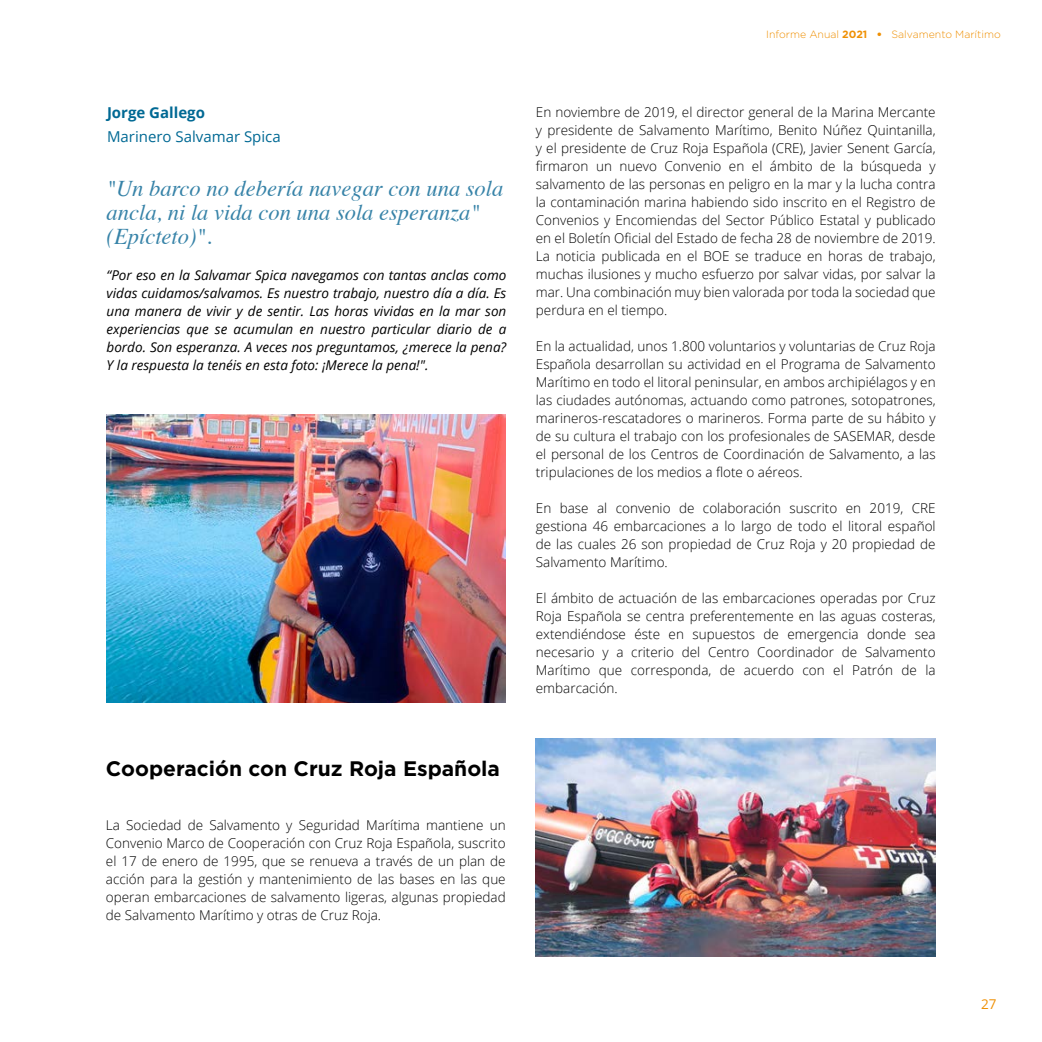
<style>
.page{position:relative;width:1042px;height:1042px;background:#fff}
.page>*{position:absolute;margin:0;border:0;box-sizing:border-box;transform-origin:0 0}
.t1{font:italic 22.5px/24px "Times";color:#3783a8}
.t2{font:700 21px "Gotham Pro";color:#000}
.t3{font:15px "Open Sans";color:#006994}
.t4{font:700 15px "Open Sans";color:#006994}
.t5{font:300 13.5px/18px "Open Sans";color:#000}
.t6{font:italic 13.5px/18px "Open Sans";color:#000;text-align:justify}
.t7{font:13.5px "Open Sans";color:#ef9004}
.t8{font:300 10.5px "Gotham";color:#ef9004}
.s1{font-weight:700}
.s2{font-weight:900}
</style>
<div class="page">
<img style="left:106px;top:414px;width:400px;height:288px">
<img style="left:536px;top:738px;width:399px;height:219px">
<p class="t4" style="left:107px;top:102px;width:99px">Jorge Gallego</p>
<p class="t3" style="left:107px;top:127px;width:175px">Marinero Salvamar Spica</p>
<p class="t1" style="left:107px;top:175px;width:398px">"Un barco no debería navegar con una sola ancla, ni la vida con una sola esperanza" (Epícteto)".</p>
<p class="t6" style="left:107px;top:266px;width:401px">“Por eso en la Salvamar Spica navegamos con tantas anclas como vidas cuidamos/salvamos. Es nuestro trabajo, nuestro día a día. Es una manera de vivir y de sentir. Las horas vividas en la mar son experiencias que se acumulan en nuestro particular diario de a bordo. Son esperanza. A veces nos preguntamos, ¿merece la pena?<br>Y la respuesta la tenéis en esta foto: ¡Merece la pena!".</p>
<h3 class="t2" style="left:106px;top:756px;width:396px">Cooperación con Cruz Roja Española</h3>
<p class="t5" style="left:106px;top:815px;width:401px">La Sociedad de Salvamento y Seguridad Marítima mantiene un</p>
<p class="t5" style="left:106px;top:833px;width:401px">Convenio Marco de Cooperación con Cruz Roja Española, suscrito el 17 de enero de 1995, que se renueva a través de un plan de</p>
<p class="t5" style="left:106px;top:869px;width:401px">acción para la gestión y mantenimiento de las bases en las que operan embarcaciones de salvamento ligeras, algunas propiedad</p>
<p class="t5" style="left:106px;top:905px;width:277px">de Salvamento Marítimo y otras de Cruz Roja.</p>
<p class="t8" style="left:766px;top:28px;width:236px">Informe Anual <span class="s1">2021</span> <span class="s2">•</span> Salvamento Marítimo</p>
<p class="t5" style="left:536px;top:103px;width:401px">En noviembre de 2019, el director general de la Marina Mercante y presidente de Salvamento Marítimo, Benito Núñez Quintanilla,</p>
<p class="t5" style="left:536px;top:139px;width:401px">y el presidente de Cruz Roja Española (CRE), Javier Senent García, firmaron un nuevo Convenio en el ámbito de la búsqueda y</p>
<p class="t5" style="left:536px;top:175px;width:401px">salvamento de las personas en peligro en la mar y la lucha contra</p>
<p class="t5" style="left:536px;top:193px;width:401px">la contaminación marina habiendo sido inscrito en el Registro de</p>
<p class="t5" style="left:536px;top:211px;width:401px">Convenios y Encomiendas del Sector Público Estatal y publicado</p>
<p class="t5" style="left:536px;top:229px;width:401px">en el Boletín Oficial del Estado de fecha 28 de noviembre de 2019.</p>
<p class="t5" style="left:536px;top:247px;width:401px;text-align:justify">La noticia publicada en el BOE se traduce en horas de trabajo, muchas ilusiones y mucho esfuerzo por salvar vidas, por salvar la mar. Una combinación muy bien valorada por toda la sociedad que perdura en el tiempo.</p>
<p class="t5" style="left:536px;top:337px;width:401px">En la actualidad, unos 1.800 voluntarios y voluntarias de Cruz Roja</p>
<p class="t5" style="left:536px;top:355px;width:401px;text-align:justify">Española desarrollan su actividad en el Programa de Salvamento Marítimo en todo el litoral peninsular, en ambos archipiélagos y en las ciudades autónomas, actuando como patrones, sotopatrones, marineros-rescatadores o marineros. Forma parte de su hábito y de su cultura el trabajo con los profesionales de SASEMAR, desde el personal de los Centros de Coordinación de Salvamento, a las</p>
<p class="t5" style="left:536px;top:463px;width:268px">tripulaciones de los medios a flote o aéreos.</p>
<p class="t5" style="left:536px;top:499px;width:401px">En base al convenio de colaboración suscrito en 2019, CRE</p>
<p class="t5" style="left:536px;top:517px;width:401px">gestiona 46 embarcaciones a lo largo de todo el litoral español</p>
<p class="t5" style="left:536px;top:535px;width:401px">de las cuales 26 son propiedad de Cruz Roja y 20 propiedad de</p>
<p class="t5" style="left:536px;top:553px;width:133px">Salvamento Marítimo.</p>
<p class="t5" style="left:536px;top:589px;width:401px">El ámbito de actuación de las embarcaciones operadas por Cruz</p>
<p class="t5" style="left:536px;top:607px;width:401px">Roja Española se centra preferentemente en las aguas costeras,</p>
<p class="t5" style="left:536px;top:625px;width:401px;text-align:justify">extendiéndose éste en supuestos de emergencia donde sea necesario y a criterio del Centro Coordinador de Salvamento Marítimo que corresponda, de acuerdo con el Patrón de la embarcación.</p>
<p class="t7" style="left:981px;top:994px;width:17px">27</p>
</div>
